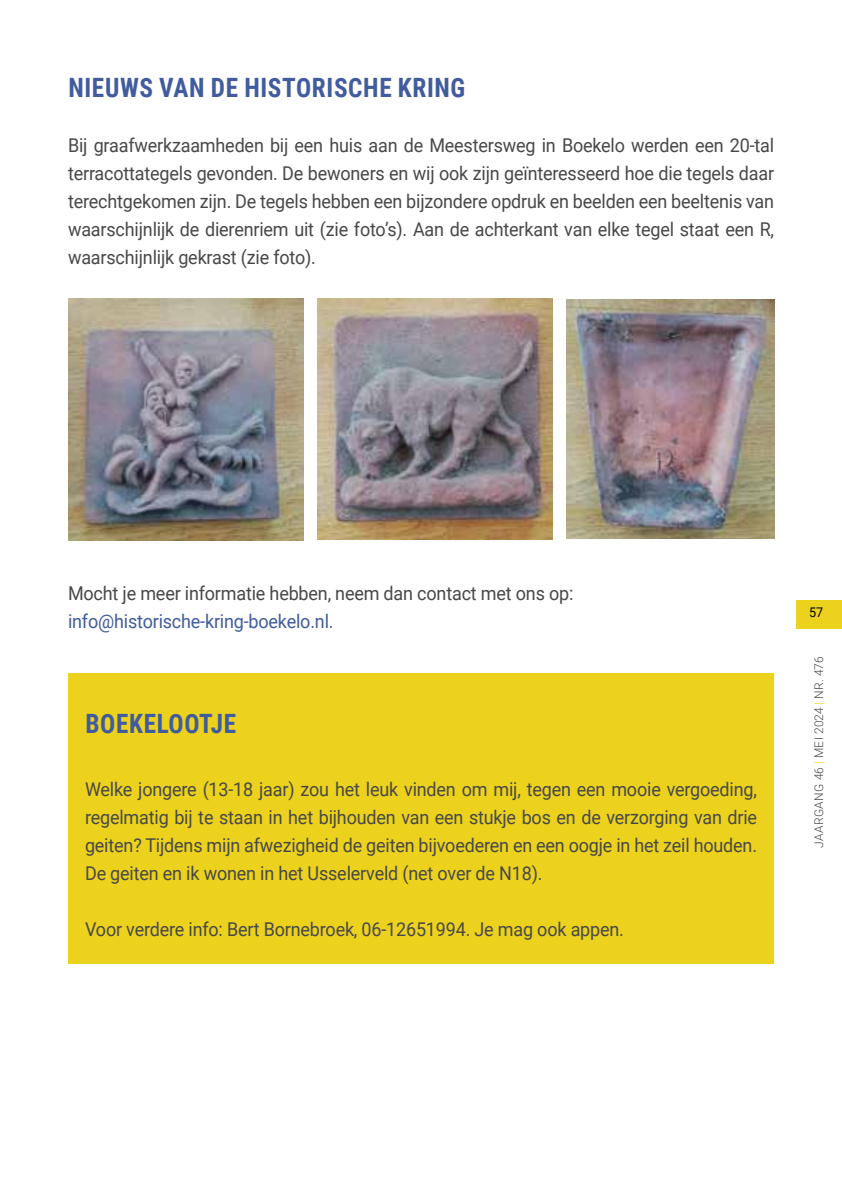
<style>
.page{position:relative;width:842px;height:1191px;background:#fff}
.page>*{position:absolute;margin:0;border:0;box-sizing:border-box;transform-origin:0 0}
.t1{font:700 26.6px "Roboto Condensed";letter-spacing:.025em;color:#405c9e;scale:.95 1}
.t2{font:19px/28px "Roboto";letter-spacing:-.01em;color:#484848;text-align:justify;scale:.95 1}
.t3{font:19px "Roboto";letter-spacing:-.01em;color:#405c9e;scale:.95 1}
.t4{font:13.4px "Roboto";color:#000;scale:.95 1}
.t5{font:300 12px "Roboto";letter-spacing:.035em;color:#484848}
.s1{color:#ecd21c}
</style>
<div class="page">
<img style="left:68px;top:298px;width:236px;height:242px">
<img style="left:317px;top:298px;width:235px;height:241px">
<img style="left:566px;top:299px;width:208px;height:240px">
<div style="left:68px;top:673px;width:706px;height:90px;background:#ecd21c"></div>
<div style="left:68px;top:759px;width:706px;height:148px;background:#ecd21c"></div>
<div style="left:68px;top:871px;width:706px;height:92px;background:#ecd21c"></div>
<div style="left:796px;top:600px;width:46px;height:28px;background:#ecd21c"></div>
<h1 class="t1" style="left:68px;top:69px;width:419px">NIEUWS VAN DE HISTORISCHE KRING</h1>
<p class="t2" style="left:68px;top:131px;width:745px">Bij graafwerkzaamheden bij een huis aan de Meestersweg in Boekelo werden een 20-tal terracottategels gevonden. De bewoners en wij ook zijn geïnteresseerd hoe die tegels daar terechtgekomen zijn. De tegels hebben een bijzondere opdruk en beelden een beeltenis van waarschijnlijk de dierenriem uit (zie foto’s). Aan de achterkant van elke tegel staat een R, waarschijnlijk gekrast (zie foto).</p>
<p class="t2" style="left:68px;top:579px;width:533px">Mocht je meer informatie hebben, neem dan contact met ons op:</p>
<p class="t3" style="left:68px;top:608px;width:281px">info@historische-kring-boekelo.nl.</p>
<h1 class="t1" style="left:85px;top:705px;width:160px">BOEKELOOTJE</h1>
<p class="t2" style="left:85px;top:775px;width:709px">Welke jongere (13-18 jaar) zou het leuk vinden om mij, tegen een mooie vergoeding, regelmatig bij te staan in het bijhouden van een stukje bos en de verzorging van drie geiten? Tijdens mijn afwezigheid de geiten bijvoederen en een oogje in het zeil houden.<br>De geiten en ik wonen in het Usselerveld (net over de N18).</p>
<p class="t2" style="left:85px;top:915px;width:569px">Voor verdere info: Bert Bornebroek, 06-12651994. Je mag ook appen.</p>
<p class="t4" style="left:809px;top:603px;width:16px">57</p>
<p class="t5" style="left:810px;top:848px;width:193px;rotate:-90deg">JAARGANG 46 <span class="s1">|</span> MEI 2024 <span class="s1">|</span> NR. 476</p>
</div>
